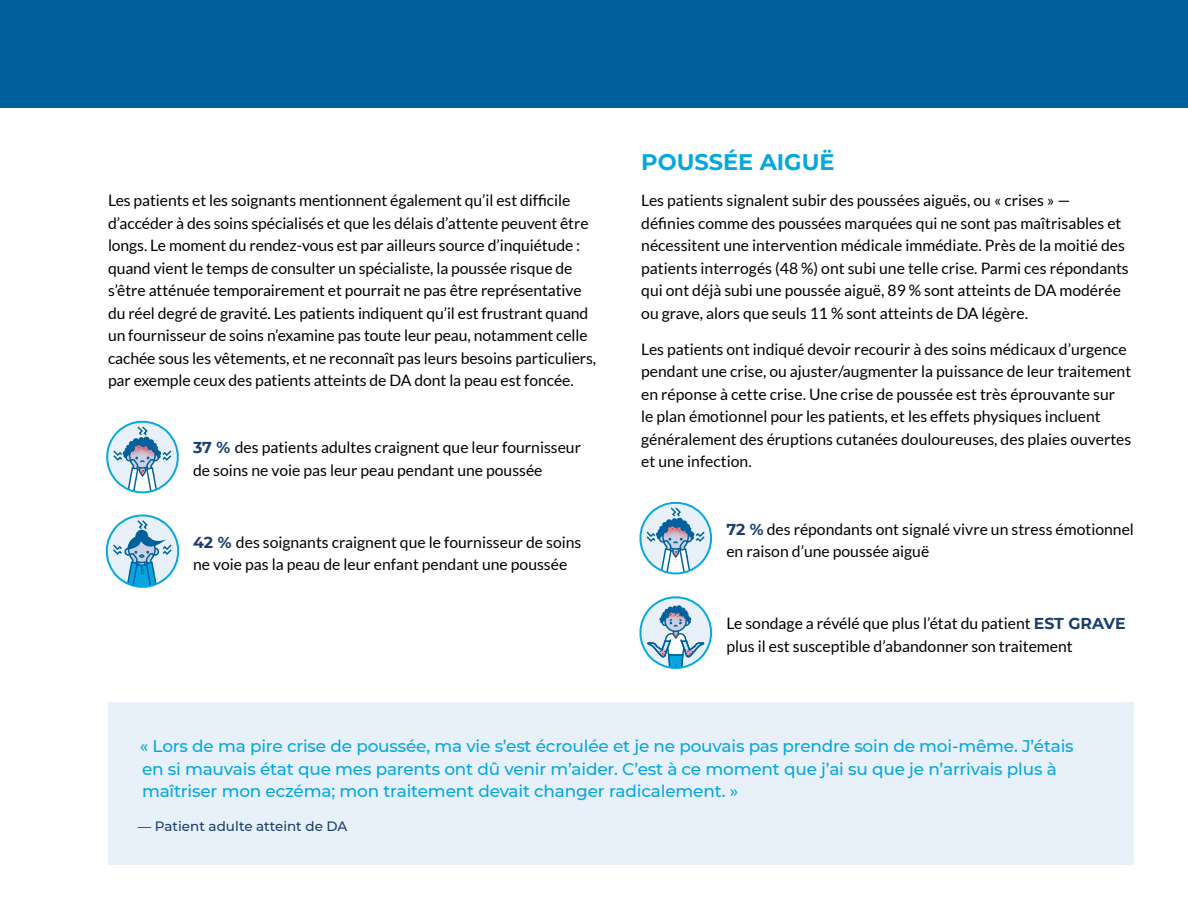
<style>
.page{position:relative;width:1188px;height:918px;background:#fff}
.page>*{position:absolute;margin:0;border:0;box-sizing:border-box;transform-origin:0 0}
.t1{font:700 22.5px "Montserrat";color:#06a7e0}
.t2{font:500 16.8px/22.5px "Montserrat";letter-spacing:-.01em;color:#06a7e0}
.t3{font:15.75px/22.5px "Lato";color:#000}
.t4{font:500 13.5px "Montserrat";color:#1b3e6f}
.s1{font-family:"Montserrat";font-weight:700;color:#1b3e6f}
</style>
<div class="page">
<div style="left:0;top:0;width:1188px;height:108px;background:#00619d"></div>
<div style="left:108px;top:702px;width:1026px;height:163px;background:#e8f1fa"></div>
<svg style="left:106px;top:420px;width:73px;height:74px"></svg>
<svg style="left:105px;top:514px;width:75px;height:74px"></svg>
<svg style="left:639px;top:596px;width:73px;height:73px"></svg>
<svg style="left:639px;top:501px;width:73px;height:74px"></svg>
<p class="t3" style="left:108px;top:189px;width:490px">Les patients et les soignants mentionnent également qu’il est difficile d’accéder à des soins spécialisés et que les délais d’attente peuvent être longs. Le moment du rendez-vous est par ailleurs source d’inquiétude : quand vient le temps de consulter un spécialiste, la poussée risque de s’être atténuée temporairement et pourrait ne pas être représentative du réel degré de gravité. Les patients indiquent qu’il est frustrant quand un fournisseur de soins n’examine pas toute leur peau, notamment celle cachée sous les vêtements, et ne reconnaît pas leurs besoins particuliers, par exemple ceux des patients atteints de DA dont la peau est foncée.</p>
<p class="t3" style="left:193px;top:436px;width:389px"><span class="s1">37 %</span> des patients adultes craignent que leur fournisseur de soins ne voie pas leur peau pendant une poussée</p>
<p class="t3" style="left:193px;top:531px;width:390px"><span class="s1">42 %</span> des soignants craignent que le fournisseur de soins ne voie pas la peau de leur enfant pendant une poussée</p>
<h1 class="t1" style="left:641px;top:146px;width:195px">POUSSÉE AIGUË</h1>
<p class="t3" style="left:641px;top:189px;width:489px">Les patients signalent subir des poussées aiguës, ou « crises » —<br>définies comme des poussées marquées qui ne sont pas maîtrisables et nécessitent une intervention médicale immédiate. Près de la moitié des patients interrogés (48 %) ont subi une telle crise. Parmi ces répondants qui ont déjà subi une poussée aiguë, 89 % sont atteints de DA modérée ou grave, alors que seuls 11 % sont atteints de DA légère.</p>
<p class="t3" style="left:641px;top:338px;width:492px">Les patients ont indiqué devoir recourir à des soins médicaux d’urgence pendant une crise, ou ajuster/augmenter la puissance de leur traitement en réponse à cette crise. Une crise de poussée est très éprouvante sur<br>le plan émotionnel pour les patients, et les effets physiques incluent généralement des éruptions cutanées douloureuses, des plaies ouvertes et une infection.</p>
<p class="t3" style="left:726px;top:517px;width:409px"><span class="s1">72 %</span> des répondants ont signalé vivre un stress émotionnel en raison d’une poussée aiguë</p>
<p class="t3" style="left:726px;top:612px;width:401px">Le sondage a révélé que plus l’état du patient <span class="s1">EST GRAVE </span>plus il est susceptible d’abandonner son traitement</p>
<p class="t2" style="left:140px;top:734px;width:935px">« Lors de ma pire crise de poussée, ma vie s’est écroulée et je ne pouvais pas prendre soin de moi-même. J’étais en si mauvais état que mes parents ont dû venir m’aider. C’est à ce moment que j’ai su que je n’arrivais plus à maîtriser mon eczéma; mon traitement devait changer radicalement. »</p>
<p class="t4" style="left:138px;top:817px;width:211px">— Patient adulte atteint de DA</p>
</div>
